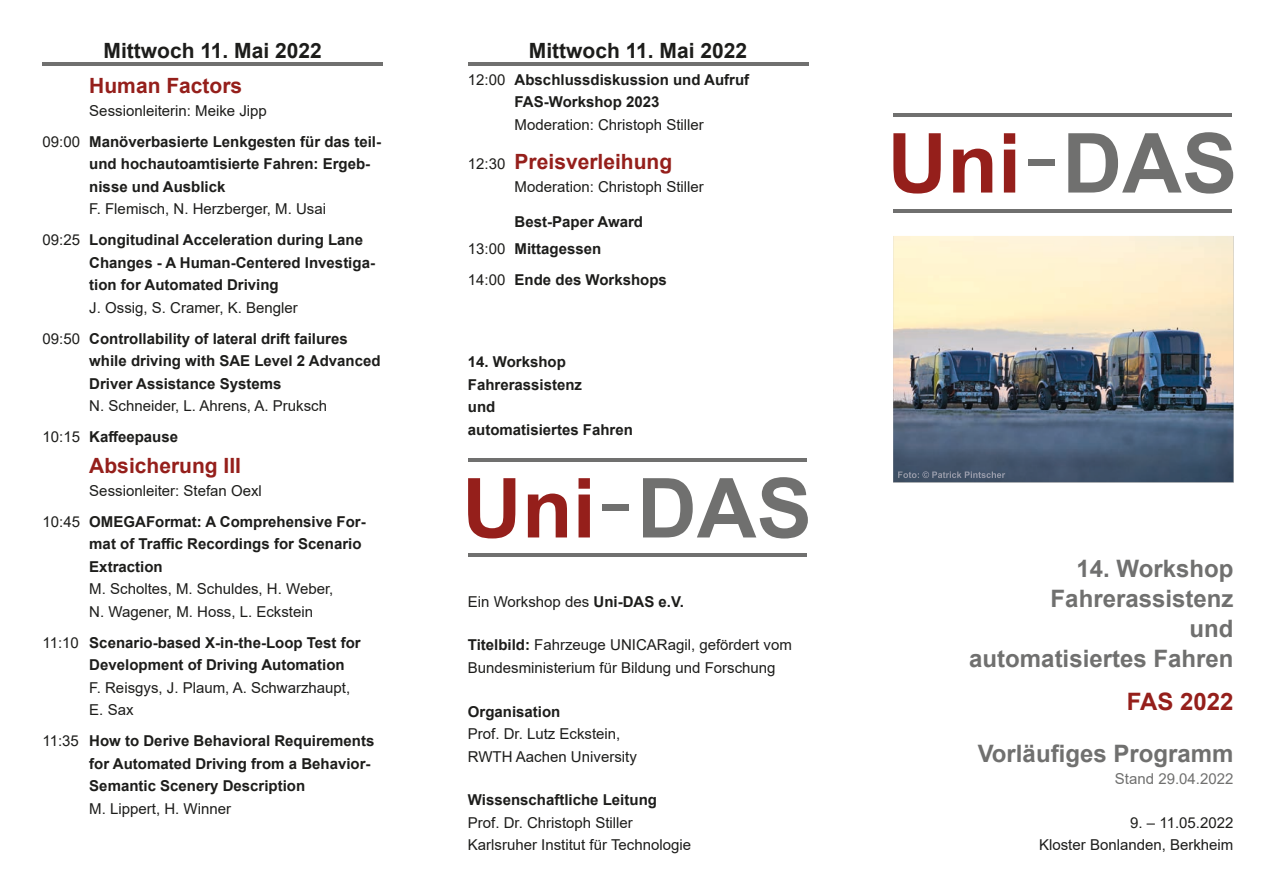
<style>
.page{position:relative;width:1276px;height:893px;background:#fff}
.page>*{position:absolute;margin:0;border:0;box-sizing:border-box;transform-origin:0 0}
.t1{font:700 24px/30px "Arial";color:#70706f;text-align:right}
.t2{font:700 24px "Arial";color:#951f1b}
.t3{font:700 21px "Arial";color:#951f1b}
.t4{font:700 21px "Arial";color:#1d1d1b}
.t5{font:700 15px/22.5px "Arial";color:#1d1d1b}
.t6{font:15px/22.5px "Arial";color:#1d1d1b}
.t7{font:15px "Arial";color:#70706f}
.s1{font-weight:400}
.s2{font-weight:700}
.s3{font-weight:400;font-size:15px;color:#1d1d1b}
</style>
<div class="page">
<svg style="left:893px;top:133px;width:47px;height:61px"></svg>
<svg style="left:953px;top:149px;width:39px;height:44px"></svg>
<svg style="left:1004px;top:133px;width:11px;height:60px"></svg>
<svg style="left:1068px;top:132px;width:165px;height:62px"></svg>
<hr style="left:893px;top:113px;width:338px;height:4px;background:#70706f">
<div style="left:1028px;top:159px;width:26px;height:7px;background:#70706f"></div>
<hr style="left:893px;top:209px;width:338px;height:3px;background:#70706f">
<img style="left:893px;top:236px;width:340px;height:246px">
<svg style="left:468px;top:478px;width:47px;height:60px"></svg>
<svg style="left:528px;top:494px;width:39px;height:43px"></svg>
<svg style="left:578px;top:478px;width:12px;height:59px"></svg>
<svg style="left:643px;top:477px;width:165px;height:61px"></svg>
<hr style="left:468px;top:458px;width:338px;height:4px;background:#70706f">
<div style="left:602px;top:504px;width:27px;height:7px;background:#70706f"></div>
<hr style="left:468px;top:554px;width:338px;height:3px;background:#70706f">
<hr style="left:43px;top:62px;width:340px;height:3px;background:#70706f">
<hr style="left:468px;top:62px;width:340px;height:3px;background:#70706f">
<img style="left:898px;top:471px;width:107px;height:7px">
<h2 class="t4" style="left:103px;top:36px;width:220px">Mittwoch 11. Mai 2022</h2>
<h2 class="t3" style="left:89px;top:71px;width:154px">Human Factors</h2>
<p class="t5" style="left:43px;top:95px;width:340px;line-height:31px;text-indent:47px"><span class="s1">Sessionleiterin: Meike Jipp<br>09:00</span> Manöverbasierte Lenkgesten für das teil-</p>
<p class="t5" style="left:89px;top:153px;width:282px">und hochautoamtisierte Fahren: Ergeb&shy;nisse und Ausblick</p>
<p class="t6" style="left:43px;top:193px;width:322px;line-height:31px;text-indent:47px">F. Flemisch, N. Herzberger, M. Usai<br>09:25 <span class="s2">Longitudinal Acceleration during Lane</span></p>
<p class="t5" style="left:89px;top:251px;width:287px">Changes - A Human-Centered Investiga&shy;tion for Automated Driving</p>
<p class="t5" style="left:43px;top:292px;width:307px;line-height:31px;text-align:center"><span class="s1">J. Ossig, S. Cramer, K. Bengler<br>09:50</span> Controllability of lateral drift failures</p>
<p class="t5" style="left:89px;top:350px;width:293px">while driving with SAE Level 2 Advanced<br>Driver Assistance Systems</p>
<p class="t6" style="left:43px;top:390px;width:286px;line-height:31px;text-indent:47px">N. Schneider, L. Ahrens, A. Pruksch<br>10:15 <span class="s2">Kaffeepause</span></p>
<h2 class="t3" style="left:89px;top:451px;width:153px">Absicherung III</h2>
<p class="t5" style="left:43px;top:475px;width:325px;line-height:31px;text-indent:47px"><span class="s1">Sessionleiter: Stefan Oexl<br>10:45</span> OMEGAFormat: A Comprehensive For-</p>
<p class="t5" style="left:89px;top:533px;width:274px">mat of Traffic Recordings for Scenario<br>Extraction</p>
<p class="t6" style="left:89px;top:577px;width:245px">M. Scholtes, M. Schuldes, H. Weber,<br>N. Wagener, M. Hoss, L. Eckstein</p>
<p class="t5" style="left:89px;top:631px;width:273px;text-indent:-47px"><span class="s1">11:10</span> Scenario-based X-in-the-Loop Test for<br>Development of Driving Automation</p>
<p class="t6" style="left:89px;top:676px;width:262px">F. Reisgys, J. Plaum, A. Schwarzhaupt,<br>E. Sax</p>
<p class="t5" style="left:89px;top:730px;width:287px;text-indent:-47px"><span class="s1">11:35</span> How to Derive Behavioral Requirements for Automated Driving from a Behavior-<br>Semantic Scenery Description</p>
<p class="t6" style="left:89px;top:797px;width:143px">M. Lippert, H. Winner</p>
<h2 class="t4" style="left:529px;top:36px;width:220px">Mittwoch 11. Mai 2022</h2>
<p class="t5" style="left:514px;top:68px;width:236px;text-indent:-47px"><span class="s1">12:00</span> Abschlussdiskussion und Aufruf<br>FAS-Workshop 2023</p>
<p class="t6" style="left:514px;top:113px;width:191px">Moderation: Christoph Stiller</p>
<h2 class="t3" style="left:468px;top:147px;width:206px"><span class="s3">12:30</span> Preisverleihung</h2>
<p class="t6" style="left:514px;top:175px;width:191px">Moderation: Christoph Stiller</p>
<p class="t5" style="left:468px;top:208px;width:177px;line-height:26.7px;text-indent:47px">Best-Paper Award<br><span class="s1">13:00</span> Mittagessen</p>
<p class="t5" style="left:468px;top:268px;width:201px"><span class="s1">14:00</span> Ende des Workshops</p>
<p class="t5" style="left:468px;top:351px;width:167px">14. Workshop<br>Fahrerassistenz<br>und<br>automatisiertes Fahren</p>
<p class="t6" style="left:468px;top:590px;width:217px">Ein Workshop des <span class="s2">Uni-DAS e.V.</span></p>
<p class="t6" style="left:468px;top:634px;width:325px"><span class="s2">Titelbild:</span> Fahrzeuge UNICARagil, gefördert vom<br>Bundesministerium für Bildung und Forschung</p>
<p class="t5" style="left:468px;top:700px;width:94px">Organisation</p>
<p class="t6" style="left:468px;top:723px;width:170px">Prof. Dr. Lutz Eckstein,<br>RWTH Aachen University</p>
<p class="t5" style="left:468px;top:789px;width:191px">Wissenschaftliche Leitung</p>
<p class="t6" style="left:468px;top:811px;width:225px">Prof. Dr. Christoph Stiller<br>Karlsruher Institut für Technologie</p>
<h1 class="t1" style="left:969px;top:553px;width:266px">14. Workshop<br>Fahrerassistenz<br>und<br>automatisiertes Fahren</h1>
<h1 class="t2" style="left:1126px;top:685px;width:108px">FAS 2022</h1>
<h1 class="t1" style="left:977px;top:738px;width:257px">Vorläufiges Programm</h1>
<p class="t7" style="left:1115px;top:769px;width:120px">Stand 29.04.2022</p>
<p class="t6" style="left:1039px;top:811px;width:196px;text-align:right">9. – 11.05.2022<br>Kloster Bonlanden, Berkheim</p>
</div>
